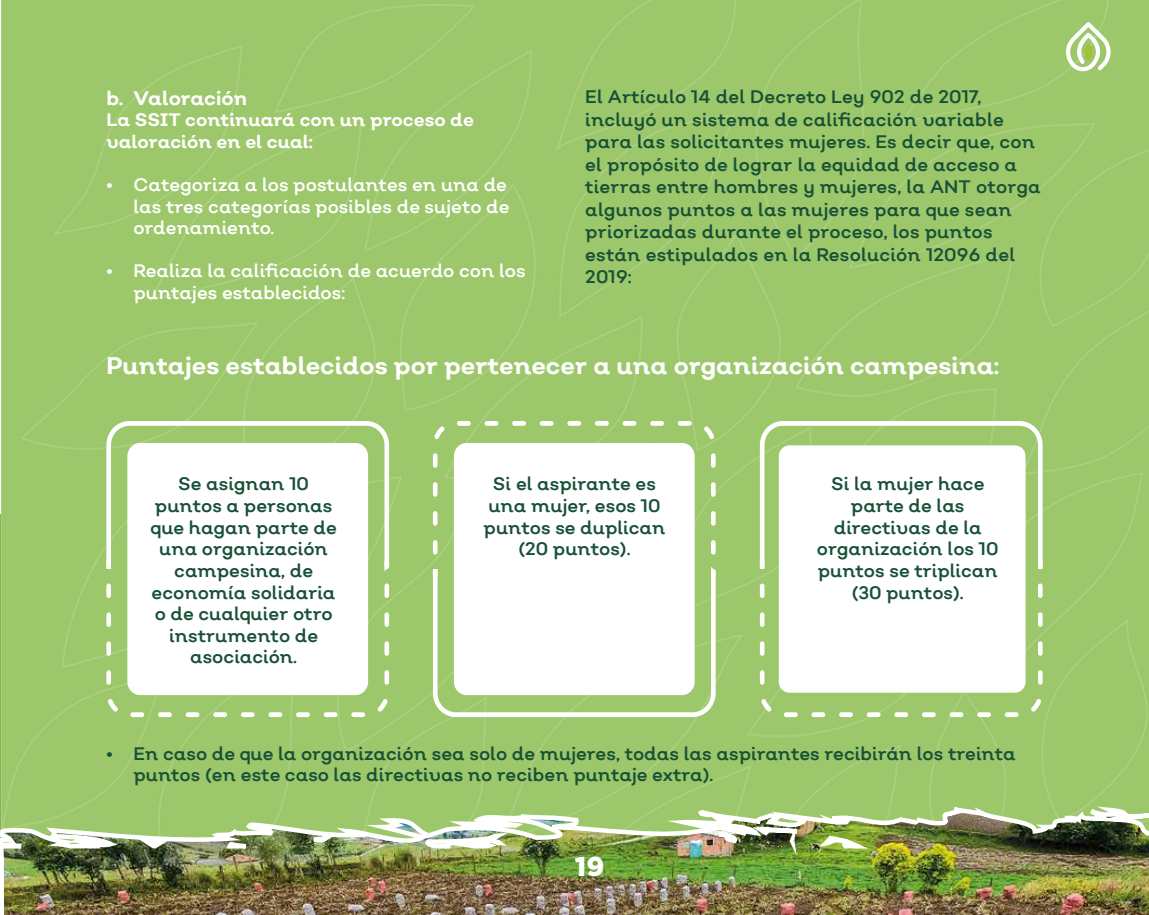
<style>
.page{position:relative;width:1149px;height:915px;background:#fff}
.page>*{position:absolute;margin:0;border:0;box-sizing:border-box;transform-origin:0 0}
.t1{font:900 27px "Gotham";color:#fff}
.t2{font:700 24px "Nutmeg Headline";color:#fff}
.t3{font:700 19.5px "Nutmeg";color:#fff}
.t4{font:18px/21.6px "Nutmeg Headline";color:#185137;text-align:center}
.t5{font:18px/21.6px "Nutmeg Headline";color:#fff}
.t6{font:700 18px/21.6px "Nutmeg Headline";color:#fff}
</style>
<div class="page">
<div style="left:1px;top:0;width:1147px;height:691px;background:#9cc76a"></div>
<hr style="left:0;top:514px;width:1px;height:400px;background:#7fbb48">
<img style="left:0;top:691px;width:1148px;height:223px">
<svg style="left:5px;top:538px;width:7px;height:6px"></svg>
<svg style="left:1065px;top:22px;width:45px;height:51px"></svg>
<svg style="left:127px;top:571px;width:241px;height:12px"></svg>
<svg style="left:106px;top:583px;width:283px;height:133px"></svg>
<svg style="left:106px;top:421px;width:283px;height:150px"></svg>
<div style="left:778px;top:445px;width:247px;height:247px;background:#fff;border-radius:11px"></div>
<svg style="left:759px;top:583px;width:283px;height:133px"></svg>
<svg style="left:759px;top:421px;width:283px;height:148px"></svg>
<svg style="left:454px;top:554px;width:240px;height:12px"></svg>
<svg style="left:433px;top:421px;width:282px;height:133px"></svg>
<svg style="left:433px;top:566px;width:282px;height:150px"></svg>
<p class="t3" style="left:106px;top:85px;width:142px">b. Valoración</p>
<p class="t6" style="left:106px;top:109px;width:369px">La SSIT continuará con un proceso de valoración en el cual:</p>
<p class="t5" style="left:133px;top:173px;width:378px;text-indent:-27px">• Categoriza a los postulantes en una de las tres categorías posibles de sujeto de ordenamiento.</p>
<p class="t5" style="left:133px;top:259px;width:393px;text-indent:-27px">• Realiza la calificación de acuerdo con los puntajes establecidos:</p>
<p class="t4" style="left:585px;top:85px;width:457px;line-height:22.5px;text-align:left">El Artículo 14 del Decreto Ley 902 de 2017, incluyó un sistema de calificación variable para las solicitantes mujeres. Es decir que, con el propósito de lograr la equidad de acceso a tierras entre hombres y mujeres, la ANT otorga algunos puntos a las mujeres para que sean priorizadas durante el proceso, los puntos están estipulados en la Resolución 12096 del 2019:</p>
<h2 class="t2" style="left:106px;top:350px;width:894px">Puntajes establecidos por pertenecer a una organización campesina:</h2>
<p class="t4" style="left:150px;top:472px;width:188px">Se asignan 10 puntos a personas que hagan parte de una organización campesina, de economía solidaria o de cualquier otro instrumento de asociación.</p>
<p class="t4" style="left:483px;top:472px;width:183px">Si el aspirante es una mujer, esos 10 puntos se duplican (20 puntos).</p>
<p class="t4" style="left:816px;top:472px;width:183px">Si la mujer hace parte de las directivas de la organización los 10 puntos se triplican (30 puntos).</p>
<p class="t4" style="left:133px;top:741px;width:883px;text-align:left;text-indent:-27px">• En caso de que la organización sea solo de mujeres, todas las aspirantes recibirán los treinta puntos (en este caso las directivas no reciben puntaje extra).</p>
<h1 class="t1" style="left:575px;top:850px;width:31px">19</h1>
</div>
